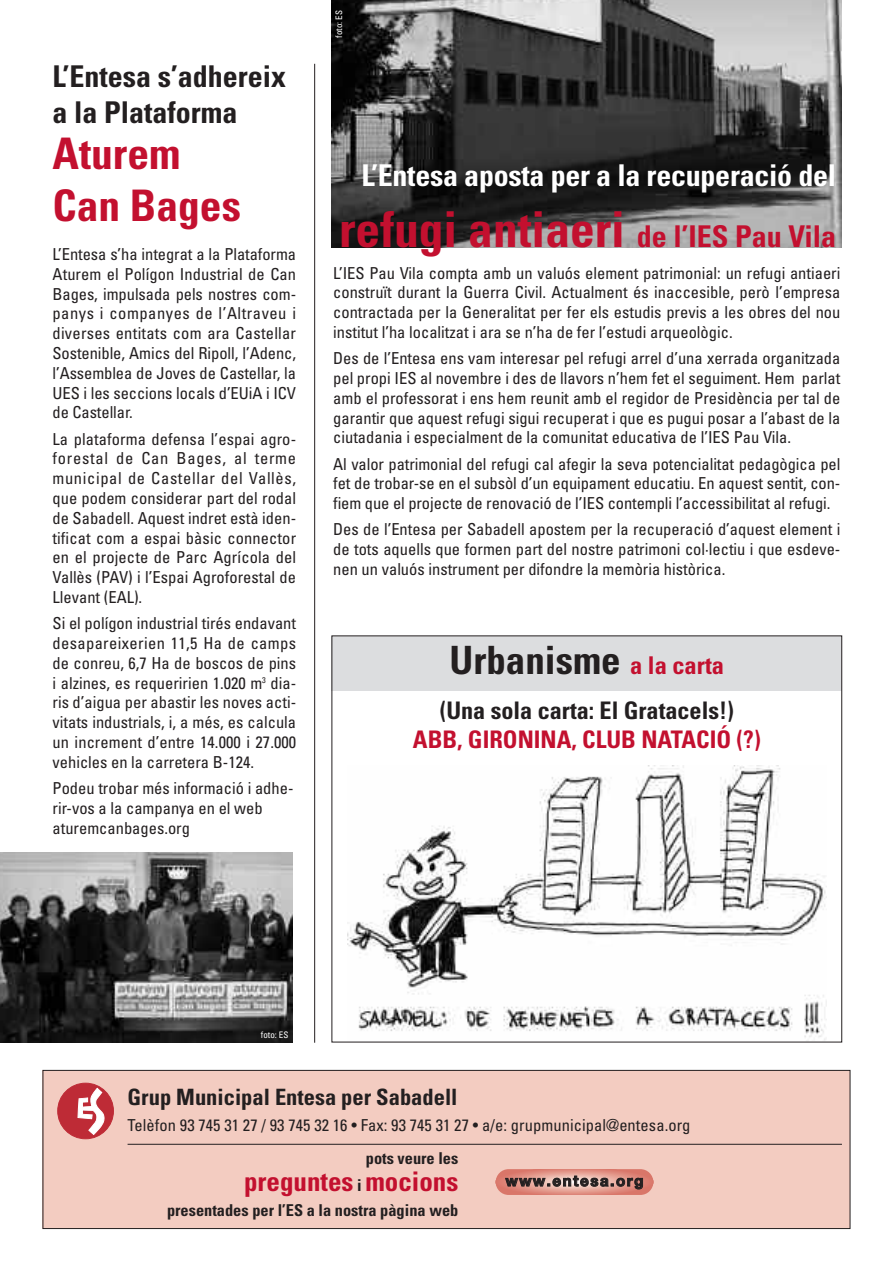
<style>
.page{position:relative;width:893px;height:1263px;background:#fff}
.page>*{position:absolute;margin:0;border:0;box-sizing:border-box;transform-origin:0 0}
.t1{font:700 condensed 49.5px "Univers";color:#c3102f}
.t2{font:700 condensed 43.5px/52.2px "Univers";color:#c3102f}
.t3{font:700 condensed 39px "Univers";color:#231f20}
.t4{font:700 condensed 30px "Univers";letter-spacing:-.01em;color:#fff}
.t5{font:700 condensed 30px/36px "Univers";color:#231f20}
.t6{font:700 condensed 27px "Univers";color:#c3102f}
.t7{font:700 condensed 24.15px "Univers";color:#231f20}
.t8{font:700 condensed 24.15px "Univers";color:#c3102f}
.t9{font:700 condensed 22.5px "Univers";color:#231f20}
.t10{font:condensed 16.5px/19.8px "Univers";color:#231f20;text-align:justify}
.t11{font:700 condensed 16.35px "Univers";color:#231f20}
.t12{font:700 15px "Helvetica Neue";letter-spacing:.105em;color:#231f20}
.t13{font:condensed 9px "Univers";color:#fff}
.s1{font-size:30px}
.s2{font-size:24.45px;color:#c3102f}
.s3{font-size:16.35px;color:#231f20}
</style>
<div class="page">
<div style="left:43px;top:1070px;width:807px;height:158px;background:#f3ccc1"></div>
<div style="left:43px;top:1070px;width:807px;height:159px;border:1px solid #231f20"></div>
<hr style="left:128px;top:1144px;width:714px;height:1px;background:#231f20">
<svg style="left:51px;top:1071px;width:71px;height:69px"></svg>
<svg style="left:496px;top:1169px;width:157px;height:26px"></svg>
<img style="left:332px;top:0;width:510px;height:247px">
<img style="left:0;top:852px;width:292px;height:190px">
<div style="left:332px;top:636px;width:510px;height:54px;background:#dcdddf"></div>
<img style="left:347px;top:766px;width:479px;height:274px">
<hr style="left:314px;top:64px;width:1px;height:979px;background:#231f20">
<h3 class="t5" style="left:53px;top:61px;width:235px">L’Entesa s’adhereix a la Plataforma</h3>
<h2 class="t2" style="left:53px;top:131px;width:190px">Aturem<br>Can Bages</h2>
<p class="t10" style="left:53px;top:246px;width:245px">L’Entesa s’ha integrat a la Plataforma Aturem el Polígon Industrial de Can Bages, impulsada pels nostres com&shy;panys i companyes de l’Altraveu i diverses entitats com ara Castellar Sostenible, Amics del Ripoll, l’Adenc, l’Assemblea de Joves de Castellar, la UES i les seccions locals d’EUiA i ICV de Castellar.</p>
<p class="t10" style="left:53px;top:430px;width:245px">La plataforma defensa l’espai agro&shy;forestal de Can Bages, al terme municipal de Castellar del Vallès, que podem considerar part del rodal de Sabadell. Aquest indret està iden&shy;tificat com a espai bàsic connector en el projecte de Parc Agrícola del Vallès (PAV) i l’Espai Agroforestal de Llevant (EAL).</p>
<p class="t10" style="left:53px;top:615px;width:245px">Si el polígon industrial tirés endavant desapareixerien 11,5 Ha de camps de conreu, 6,7 Ha de boscos de pins i alzines, es requeririen 1.020 m<sup>3</sup> dia&shy;ris d’aigua per abastir les noves acti&shy;vitats industrials, i, a més, es calcula un increment d’entre 14.000 i 27.000 vehicles en la carretera B-124.</p>
<p class="t10" style="left:53px;top:780px;width:242px;text-align:left">Podeu trobar més informació i adhe&shy;rir-vos a la campanya en el web aturemcanbages.org</p>
<p class="t13" style="left:336px;top:38px;width:29px;rotate:-90deg">foto: ES</p>
<h3 class="t4" style="left:361px;top:164px;width:476px">L’Entesa aposta per a la recuperació del</h3>
<h1 class="t1" style="left:339px;top:211px;width:499px">refugi antiaeri <span class="s1">de l’IES Pau Vila</span></h1>
<p class="t10" style="left:333px;top:264px;width:509px">L’IES Pau Vila compta amb un valuós element patrimonial: un refugi antiaeri construït durant la Guerra Civil. Actualment és inaccesible, però l’empresa contractada per la Generalitat per fer els estudis previs a les obres del nou institut l’ha localitzat i ara se n’ha de fer l’estudi arqueològic.</p>
<p class="t10" style="left:333px;top:350px;width:509px">Des de l’Entesa ens vam interesar pel refugi arrel d’una xerrada organitzada pel propi IES al novembre i des de llavors n’hem fet el seguiment. Hem parlat amb el professorat i ens hem reunit amb el regidor de Presidència per tal de garantir que aquest refugi sigui recuperat i que es pugui posar a l’abast de la ciutadania i especialment de la comunitat educativa de l’IES Pau Vila.</p>
<p class="t10" style="left:333px;top:455px;width:509px">Al valor patrimonial del refugi cal afegir la seva potencialitat pedagògica pel fet de trobar-se en el subsòl d’un equipament educatiu. En aquest sentit, con&shy;fiem que el projecte de renovació de l’IES contempli l’accessibilitat al refugi.</p>
<p class="t10" style="left:333px;top:521px;width:509px">Des de l’Entesa per Sabadell apostem per la recuperació d’aquest element i de tots aquells que formen part del nostre patrimoni col·lectiu i que esdeve&shy;nen un valuós instrument per difondre la memòria històrica.</p>
<h3 class="t3" style="left:450px;top:646px;width:276px">Urbanisme <span class="s2">a la carta</span></h3>
<h3 class="t7" style="left:440px;top:701px;width:296px">(Una sola carta: El Gratacels!)</h3>
<h3 class="t8" style="left:413px;top:730px;width:349px">ABB, GIRONINA, CLUB NATACIÓ (?)</h3>
<p class="t13" style="left:261px;top:1032px;width:29px">foto: ES</p>
<h3 class="t9" style="left:128px;top:1088px;width:331px">Grup Municipal Entesa per Sabadell</h3>
<p class="t10" style="left:128px;top:1117px;width:564px">Telèfon 93 745 31 27 / 93 745 32 16 • Fax: 93 745 31 27 • a/e: grupmunicipal@entesa.org</p>
<p class="t11" style="left:366px;top:1152px;width:94px">pots veure les</p>
<h3 class="t6" style="left:244px;top:1172px;width:216px">preguntes <span class="s3">i</span> mocions</h3>
<p class="t11" style="left:167px;top:1204px;width:293px">presentades per l’ES a la nostra pàgina web</p>
<p class="t12" style="left:506px;top:1175px;width:139px">www.entesa.org</p>
</div>
